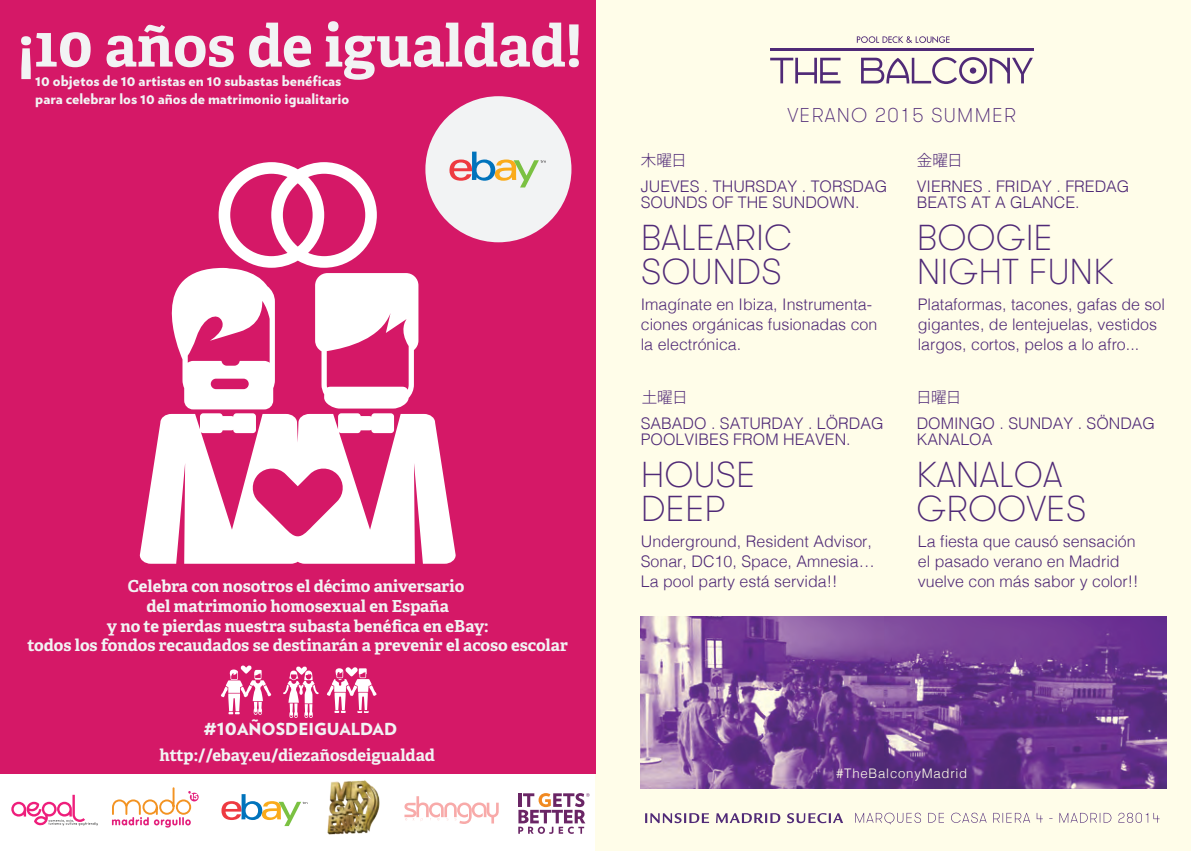
<style>
.page{position:relative;width:1191px;height:851px;background:#fff}
.page>*{position:absolute;margin:0;border:0;box-sizing:border-box;transform-origin:0 0}
.t1{font:700 58.2px "Adelle Basic";color:#f2f3f4}
.t2{font:100 36px/34px "GT Walsheim Trial";color:#502a77}
.t3{font:100 20px "GT Walsheim Trial";letter-spacing:.06em;color:#502a77}
.t4{font:700 16.6px/19.8px "Adelle Basic";color:#f2f3f4;text-align:center}
.t5{font:900 16.6px "Verlag";color:#f2f3f4}
.t6{font:300 16px/20px "Helvetica";color:#502a77}
.t7{font:300 15.6px "Koz Go Pro";letter-spacing:-.04em;color:#502a77}
.t8{font:900 14.6px/17.6px "Verlag";color:#f2f3f4}
.t9{font:300 13.2px "Helvetica";letter-spacing:.06em;color:#fffde9}
</style>
<div class="page">
<div style="left:595px;top:0;width:596px;height:850px;background:#fffde9"></div>
<img style="left:641px;top:616px;width:525px;height:172px">
<svg style="left:770px;top:58px;width:70px;height:25px"></svg>
<hr style="left:770px;top:48px;width:263px;height:2px;background:#502a77">
<svg style="left:861px;top:57px;width:171px;height:27px"></svg>
<svg style="left:857px;top:36px;width:92px;height:7px"></svg>
<svg style="left:855px;top:812px;width:304px;height:12px"></svg>
<svg style="left:645px;top:813px;width:198px;height:10px"></svg>
<div style="left:0;top:0;width:595px;height:773px;background:#d51867"></div>
<svg style="left:283px;top:666px;width:36px;height:51px"></svg>
<svg style="left:327px;top:667px;width:50px;height:45px"></svg>
<svg style="left:221px;top:665px;width:50px;height:49px"></svg>
<svg style="left:140px;top:413px;width:315px;height:150px;fill:#fff"></svg>
<svg style="left:171px;top:162px;width:247px;height:247px"></svg>
<div style="left:425px;top:96px;width:146px;height:146px;background:#f2f3f4;border-radius:50%"></div>
<svg style="left:449px;top:152px;width:97px;height:35px"></svg>
<svg style="left:518px;top:793px;width:71px;height:40px"></svg>
<svg style="left:404px;top:796px;width:95px;height:27px"></svg>
<svg style="left:11px;top:794px;width:87px;height:31px"></svg>
<svg style="left:112px;top:787px;width:87px;height:41px"></svg>
<img style="left:327px;top:780px;width:53px;height:55px">
<svg style="left:221px;top:794px;width:86px;height:31px"></svg>
<h1 class="t1" style="left:18px;top:9px;width:565px">¡10 años de igualdad!</h1>
<p class="t8" style="left:35px;top:71px;width:315px">10 objetos de 10 artistas en 10 subastas benéficas para celebrar los 10 años de matrimonio igualitario</p>
<p class="t4" style="left:28px;top:576px;width:542px">Celebra con nosotros el décimo aniversario<br>del matrimonio homosexual en España<br>y no te pierdas nuestra subasta benéfica en eBay:<br>todos los fondos recaudados se destinarán a prevenir el acoso escolar</p>
<p class="t5" style="left:203px;top:715px;width:195px">#10AÑOSDEIGUALDAD</p>
<p class="t4" style="left:159px;top:745px;width:277px">http://ebay.eu/diezañosdeigualdad</p>
<p class="t7" style="left:641px;top:150px;width:47px">木曜日</p>
<p class="t3" style="left:787px;top:107px;width:230px">VERANO 2015 SUMMER</p>
<p class="t7" style="left:917px;top:150px;width:47px">金曜日</p>
<p class="t6" style="left:641px;top:177px;width:248px;line-height:16px">JUEVES . THURSDAY . TORSDAG<br>SOUNDS OF THE SUNDOWN.</p>
<h2 class="t2" style="left:641px;top:225px;width:153px">BALEARIC<br>SOUNDS</h2>
<p class="t6" style="left:641px;top:293px;width:238px">Imagínate en Ibiza, Instrumenta&shy;ciones orgánicas fusionadas con la electrónica.</p>
<p class="t7" style="left:642px;top:387px;width:47px">土曜日</p>
<p class="t6" style="left:641px;top:413px;width:244px;line-height:16px">SABADO . SATURDAY . LÖRDAG<br>POOLVIBES FROM HEAVEN.</p>
<h2 class="t2" style="left:641px;top:462px;width:116px">HOUSE<br>DEEP</h2>
<p class="t6" style="left:641px;top:529px;width:235px">Underground, Resident Advisor,<br>Sonar, DC10, Space, Amnesia…<br>La pool party está servida!!</p>
<p class="t6" style="left:917px;top:177px;width:214px;line-height:16px">VIERNES . FRIDAY . FREDAG<br>BEATS AT A GLANCE.</p>
<h2 class="t2" style="left:916px;top:225px;width:198px">BOOGIE<br>NIGHT FUNK</h2>
<p class="t6" style="left:917px;top:293px;width:249px">Plataformas, tacones, gafas de sol gigantes, de lentejuelas, vestidos largos, cortos, pelos a lo afro...</p>
<p class="t7" style="left:916px;top:387px;width:47px">日曜日</p>
<p class="t6" style="left:916px;top:413px;width:240px;line-height:16px">DOMINGO . SUNDAY . SÖNDAG<br>KANALOA</p>
<h2 class="t2" style="left:916px;top:462px;width:171px">KANALOA<br>GROOVES</h2>
<p class="t6" style="left:917px;top:529px;width:222px">La fiesta que causó sensación el pasado verano en Madrid vuelve con más sabor y color!!</p>
<p class="t9" style="left:836px;top:762px;width:133px">#TheBalconyMadrid</p>
</div>
